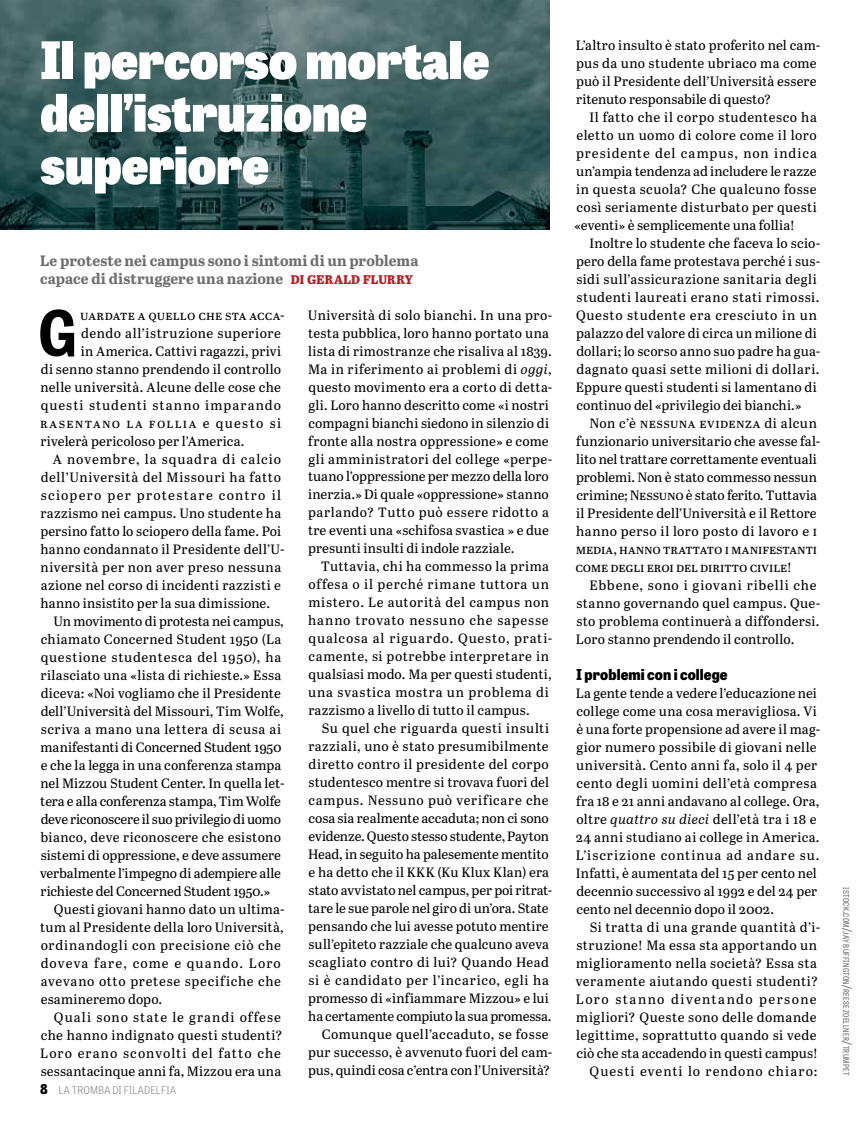
<style>
.page{position:relative;width:864px;height:1134px;background:#fff}
.page>*{position:absolute;margin:0;border:0;box-sizing:border-box;transform-origin:0 0}
.t1{font:700 62.1px "Tablet Gothic Narrow";color:#000}
.t2{font:800 51.45px/52.5px "Tablet Gothic Narrow";color:#fff}
.t3{font:700 15px/18px "Abril Text";letter-spacing:.005em;color:#6d6e70}
.t4{font:800 15px "Tablet Gothic Narrow";letter-spacing:.005em;color:#000}
.t5{font:13.5px/18px "Abril Text";letter-spacing:.01em;color:#000}
.t6{font:13.5px "Abril Text";letter-spacing:.095em;color:#000}
.t7{font:100 10.5px "Tablet Gothic Narrow";letter-spacing:.025em;color:#6d6e70}
.t8{font:8.1px "Tablet Gothic Condensed";letter-spacing:.025em;color:#6d6e70;scale:1.04 1}
.s1{font-family:"Abril Titling Eb";font-weight:400;font-size:12.6px;color:#b22125}
.s2{font-weight:800;font-size:13.5px;color:#000}
.s3{font-style:italic}
.s4{font-size:11.55px}
</style>
<div class="page">
<img style="left:0;top:0;width:549px;height:230px">
<h2 class="t2" style="left:40px;top:32px;width:451px">Il percorso mortale dell’istruzione superiore</h2>
<p class="t3" style="left:40px;top:251px;width:380px">Le proteste nei campus sono i sintomi di un problema capace di distruggere una nazione <span class="s1">DI GERALD FLURRY</span></p>
<h1 class="t1" style="left:38px;top:290px;width:41px">G</h1>
<p class="t5" style="left:80px;top:305px;width:206px">uardate a quello che sta acca-</p>
<p class="t5" style="left:81px;top:323px;width:201px">dendo all’istruzione superiore</p>
<p class="t5" style="left:81px;top:341px;width:202px">in America. Cattivi ragazzi, privi</p>
<p class="t5" style="left:41px;top:359px;width:242px">di senno stanno prendendo il controllo</p>
<p class="t5" style="left:40px;top:377px;width:242px">nelle università. Alcune delle cose che</p>
<p class="t5" style="left:41px;top:395px;width:242px">questi studenti stanno imparando</p>
<p class="t6" style="left:40px;top:413px;width:243px">rasentano la follia e questo si</p>
<p class="t5" style="left:41px;top:431px;width:205px">rivelerà pericoloso per l’America.</p>
<p class="t5" style="left:53px;top:449px;width:230px">A novembre, la squadra di calcio</p>
<p class="t5" style="left:41px;top:467px;width:242px">dell’Università del Missouri ha fatto</p>
<p class="t5" style="left:41px;top:485px;width:242px">sciopero per protestare contro il</p>
<p class="t5" style="left:41px;top:503px;width:242px">razzismo nei campus. Uno studente ha</p>
<p class="t5" style="left:40px;top:521px;width:242px">persino fatto lo sciopero della fame. Poi</p>
<p class="t5" style="left:40px;top:539px;width:246px">hanno condannato il Presidente dell’U-</p>
<p class="t5" style="left:40px;top:557px;width:242px">niversità per non aver preso nessuna</p>
<p class="t5" style="left:41px;top:575px;width:242px">azione nel corso di incidenti razzisti e</p>
<p class="t5" style="left:40px;top:593px;width:231px">hanno insistito per la sua dimissione.</p>
<p class="t5" style="left:54px;top:611px;width:232px">Un movimento di protesta nei campus,</p>
<p class="t5" style="left:41px;top:629px;width:242px">chiamato Concerned Student 1950 (La</p>
<p class="t5" style="left:41px;top:647px;width:242px">questione studentesca del 1950), ha</p>
<p class="t5" style="left:41px;top:665px;width:242px">rilasciato una «lista di richieste.» Essa</p>
<p class="t5" style="left:41px;top:683px;width:242px">diceva: «Noi vogliamo che il Presidente</p>
<p class="t5" style="left:41px;top:701px;width:245px">dell’Università del Missouri, Tim Wolfe,</p>
<p class="t5" style="left:41px;top:719px;width:242px">scriva a mano una lettera di scusa ai</p>
<p class="t5" style="left:41px;top:737px;width:242px">manifestanti di Concerned Student 1950</p>
<p class="t5" style="left:41px;top:755px;width:242px">e che la legga in una conferenza stampa</p>
<p class="t5" style="left:40px;top:773px;width:246px">nel Mizzou Student Center. In quella let-</p>
<p class="t5" style="left:40px;top:791px;width:242px">tera e alla conferenza stampa, Tim Wolfe</p>
<p class="t5" style="left:41px;top:809px;width:242px">deve riconoscere il suo privilegio di uomo</p>
<p class="t5" style="left:40px;top:827px;width:242px">bianco, deve riconoscere che esistono</p>
<p class="t5" style="left:41px;top:845px;width:242px">sistemi di oppressione, e deve assumere</p>
<p class="t5" style="left:40px;top:863px;width:242px">verbalmente l’impegno di adempiere alle</p>
<p class="t5" style="left:41px;top:881px;width:231px">richieste del Concerned Student 1950.»</p>
<p class="t5" style="left:54px;top:899px;width:232px">Questi giovani hanno dato un ultima-</p>
<p class="t5" style="left:40px;top:917px;width:245px">tum al Presidente della loro Università,</p>
<p class="t5" style="left:41px;top:935px;width:242px">ordinandogli con precisione ciò che</p>
<p class="t5" style="left:41px;top:953px;width:242px">doveva fare, come e quando. Loro</p>
<p class="t5" style="left:41px;top:971px;width:242px">avevano otto pretese specifiche che</p>
<p class="t5" style="left:41px;top:989px;width:123px">esamineremo dopo.</p>
<p class="t5" style="left:54px;top:1007px;width:229px">Quali sono state le grandi offese</p>
<p class="t5" style="left:41px;top:1025px;width:243px">che hanno indignato questi studenti?</p>
<p class="t5" style="left:40px;top:1043px;width:242px">Loro erano sconvolti del fatto che</p>
<p class="t5" style="left:41px;top:1061px;width:242px">sessantacinque anni fa, Mizzou era una</p>
<p class="t7" style="left:40px;top:1083px;width:137px"><span class="s2">8</span> LA TROMBA DI FILADELFIA</p>
<p class="t5" style="left:308px;top:305px;width:246px">Università di solo bianchi. In una pro&shy;testa pubblica, loro hanno portato una lista di rimostranze che risaliva al 1839.<br>Ma in riferimento ai problemi di <span class="s3">oggi</span>, questo movimento era a corto di detta&shy;gli. Loro hanno descritto come «i nostri compagni bianchi siedono in silenzio di fronte alla nostra oppressione» e come gli amministratori del college «perpe&shy;tuano l’oppressione per mezzo della loro inerzia.» Di quale «oppressione» stanno parlando? Tutto può essere ridotto a tre eventi una «schifosa svastica » e due presunti insulti di indole razziale.</p>
<p class="t5" style="left:308px;top:557px;width:246px;text-indent:13px">Tuttavia, chi ha commesso la prima offesa o il perché rimane tuttora un mistero. Le autorità del campus non hanno trovato nessuno che sapesse qualcosa al riguardo. Questo, prati&shy;camente, si potrebbe interpretare in qualsiasi modo. Ma per questi studenti, una svastica mostra un problema di razzismo a livello di tutto il campus.</p>
<p class="t5" style="left:308px;top:719px;width:246px;text-align:right">Su quel che riguarda questi insulti razziali, uno è stato presumibilmente diretto contro il presidente del corpo studentesco mentre si trovava fuori del campus. Nessuno può verificare che cosa sia realmente accaduta; non ci sono evidenze. Questo stesso studente, Payton Head, in seguito ha palesemente mentito e ha detto che il KKK (Ku Klux Klan) era stato avvistato nel campus, per poi ritrat&shy;tare le sue parole nel giro di un’ora. State pensando che lui avesse potuto mentire sull’epiteto razziale che qualcuno aveva scagliato contro di lui? Quando Head si è candidato per l’incarico, egli ha promesso di «infiammare Mizzou» e lui ha certamente compiuto la sua promessa.<br>Comunque quell’accaduto, se fosse pur successo, è avvenuto fuori del cam&shy;pus, quindi cosa c’entra con l’Università?</p>
<p class="t5" style="left:576px;top:35px;width:246px">L’altro insulto è stato proferito nel cam&shy;pus da uno studente ubriaco ma come può il Presidente dell’Università essere ritenuto responsabile di questo?</p>
<p class="t5" style="left:574px;top:107px;width:244px;text-align:justify;text-indent:15px">Il fatto che il corpo studentesco ha eletto un uomo di colore come il loro presidente del campus, non indica un’ampia tendenza ad includere le razze in questa scuola? Che qualcuno fosse così seriamente disturbato per questi «eventi» è semplicemente una follia!</p>
<p class="t5" style="left:576px;top:233px;width:246px;text-indent:14px">Inoltre lo studente che faceva lo scio&shy;pero della fame protestava perché i sus&shy;sidi sull’assicurazione sanitaria degli studenti laureati erano stati rimossi.<br>Questo studente era cresciuto in un palazzo del valore di circa un milione di dollari; lo scorso anno suo padre ha gua&shy;dagnato quasi sette milioni di dollari.<br>Eppure questi studenti si lamentano di continuo del «privilegio dei bianchi.»</p>
<p class="t5" style="left:575px;top:413px;width:246px;text-indent:14px">Non c’è nessuna evidenza di alcun funzionario universitario che avesse fal&shy;lito nel trattare correttamente eventuali problemi. Non è stato commesso nessun crimine; Nessuno è stato ferito. Tuttavia il Presidente dell’Università e il Rettore hanno perso il loro posto di lavoro e i media, hanno trattato i manifestanti come degli eroi del diritto civile!</p>
<p class="t5" style="left:576px;top:575px;width:246px;text-indent:14px">Ebbene, sono i giovani ribelli che stanno governando quel campus. Que&shy;sto problema continuerà a diffondersi.<br>Loro stanno prendendo il controllo.</p>
<p class="t4" style="left:576px;top:663px;width:153px">I problemi con i college</p>
<p class="t5" style="left:576px;top:683px;width:246px">La gente tende a vedere l’educazione nei college come una cosa meravigliosa. Vi è una forte propensione ad avere il mag&shy;gior numero possibile di giovani nelle università. Cento anni fa, solo il 4 per cento degli uomini dell’età compresa fra 18 e 21 anni andavano al college. Ora, oltre <span class="s3">quattro su dieci</span> dell’età tra i 18 e 24 anni studiano ai college in America.<br>L’iscrizione continua ad andare su.<br>Infatti, è aumentata del 15 per cento nel decennio successivo al 1992 e del 24 per cento nel decennio dopo il 2002.</p>
<p class="t5" style="left:576px;top:917px;width:246px;text-align:right">Si tratta di una grande quantità d’i&shy;struzione! Ma essa sta apportando un miglioramento nella società? Essa sta veramente aiutando questi studenti?<br>Loro stanno diventando persone migliori? Queste sono delle domande legittime, soprattutto quando si vede ciò che sta accadendo in questi campus!<br>Questi eventi lo rendono chiaro:</p>
<p class="t8" style="left:852px;top:887px;width:182px;rotate:90deg">istock<span class="s4">.</span>com<span class="s4">/</span>jay buffington<span class="s4">/</span>reese zoellner<span class="s4">/</span>trumpet</p>
</div>
